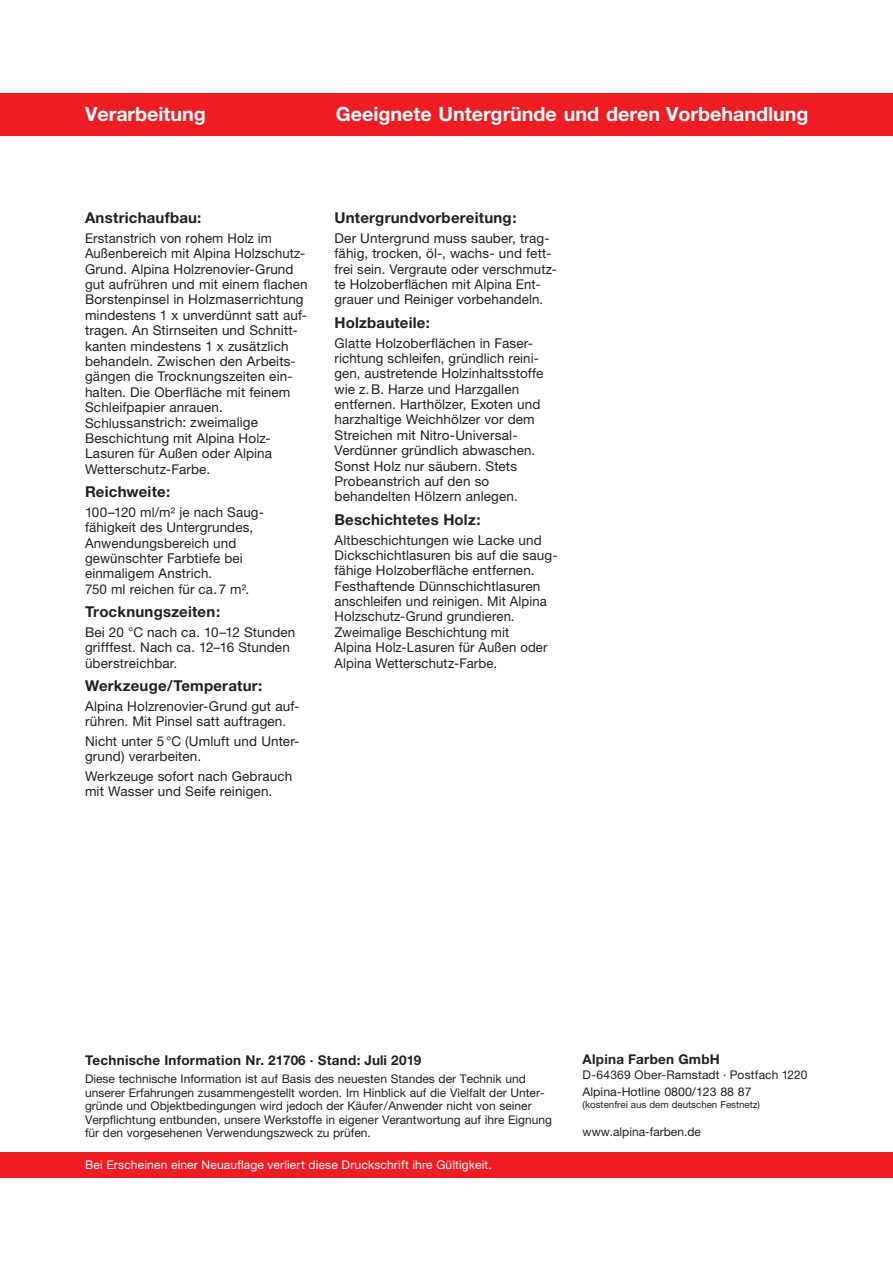
<style>
.page{position:relative;width:893px;height:1263px;background:#fff}
.page>*{position:absolute;margin:0;border:0;box-sizing:border-box;transform-origin:0 0}
.t1{font:700 19.65px "Helvetica Neue LT Std";color:#fff}
.t2{font:700 15px "Helvetica Neue LT Std";letter-spacing:.015em;color:#231f20}
.t3{font:13.5px/15.5px "Helvetica Neue LT Std";letter-spacing:.01em;color:#231f20}
.t4{font:700 13.5px "Helvetica Neue LT Std";letter-spacing:.02em;color:#231f20}
.t5{font:12px/13.5px "Helvetica Neue LT Std";color:#231f20}
.t6{font:12px "Helvetica Neue LT Std";letter-spacing:.015em;color:#fff}
.t7{font:9.75px "Helvetica Neue LT Std";color:#231f20}
</style>
<div class="page">
<div style="left:0;top:1152px;width:893px;height:26px;background:#ee1d23"></div>
<div style="left:0;top:94px;width:893px;height:42px;background:#ee1d23"></div>
<h1 class="t1" style="left:85px;top:102px;width:122px">Verarbeitung</h1>
<h1 class="t1" style="left:336px;top:102px;width:474px">Geeignete Untergründe und deren Vorbehandlung</h1>
<p class="t2" style="left:85px;top:209px;width:118px">Anstrichaufbau:</p>
<p class="t3" style="left:85px;top:230px;width:224px">Erstanstrich von rohem Holz im<br>Außenbereich mit Alpina Holzschutz-<br>Grund. Alpina Holzrenovier-Grund gut aufrühren und mit einem flachen<br>Borstenpinsel in Holzmaserrichtung mindestens 1 x unverdünnt satt auf&shy;tragen. An Stirnseiten und Schnitt&shy;kanten mindestens 1 x zusätzlich behandeln. Zwischen den Arbeits&shy;gängen die Trocknungszeiten ein&shy;halten. Die Oberfläche mit feinem<br>Schleifpapier anrauen.<br>Schlussanstrich: zweimalige<br>Beschichtung mit Alpina Holz-<br>Lasuren für Außen oder Alpina<br>Wetterschutz-Farbe.</p>
<p class="t2" style="left:85px;top:482px;width:87px">Reichweite:</p>
<p class="t3" style="left:85px;top:504px;width:180px">100–120 ml/m² je nach Saug&shy;fähigkeit des Untergrundes,<br>Anwendungsbereich und gewünschter Farbtiefe bei einmaligem Anstrich.<br>750 ml reichen für ca.7 m².</p>
<p class="t2" style="left:85px;top:602px;width:137px">Trocknungszeiten:</p>
<p class="t3" style="left:85px;top:624px;width:212px">Bei 20 °C nach ca. 10–12 Stunden grifffest. Nach ca. 12–16 Stunden überstreichbar.</p>
<p class="t2" style="left:85px;top:676px;width:179px">Werkzeuge/Temperatur:</p>
<p class="t3" style="left:85px;top:698px;width:216px">Alpina Holzrenovier-Grund gut auf&shy;rühren. Mit Pinsel satt auftragen.</p>
<p class="t3" style="left:85px;top:733px;width:215px">Nicht unter 5°C (Umluft und Unter&shy;grund) verarbeiten.</p>
<p class="t3" style="left:85px;top:768px;width:209px">Werkzeuge sofort nach Gebrauch mit Wasser und Seife reinigen.</p>
<p class="t2" style="left:334px;top:209px;width:184px">Untergrundvorbereitung:</p>
<p class="t3" style="left:334px;top:230px;width:224px">Der Untergrund muss sauber, trag&shy;fähig, trocken, öl-, wachs- und fett&shy;frei sein. Vergraute oder verschmutz&shy;te Holzoberflächen mit Alpina Ent&shy;grauer und Reiniger vorbehandeln.</p>
<p class="t2" style="left:334px;top:313px;width:97px">Holzbauteile:</p>
<p class="t3" style="left:334px;top:335px;width:210px">Glatte Holzoberflächen in Faser&shy;richtung schleifen, gründlich reini&shy;gen, austretende Holzinhaltsstoffe wie z.B. Harze und Harzgallen entfernen. Harthölzer, Exoten und harzhaltige Weichhölzer vor dem<br>Streichen mit Nitro-Universal-<br>Verdünner gründlich abwaschen.<br>Sonst Holz nur säubern. Stets<br>Probeanstrich auf den so behandelten Hölzern anlegen.</p>
<p class="t2" style="left:334px;top:510px;width:148px">Beschichtetes Holz:</p>
<p class="t3" style="left:334px;top:532px;width:223px">Altbeschichtungen wie Lacke und Dickschichtlasuren bis auf die saug&shy;fähige Holzoberfläche entfernen.<br>Festhaftende Dünnschichtlasuren anschleifen und reinigen. Mit Alpina Holzschutz-Grund grundieren.<br>Zweimalige Beschichtung mit<br>Alpina Holz-Lasuren für Außen oder Alpina Wetterschutz-Farbe.</p>
<p class="t4" style="left:85px;top:1052px;width:338px">Technische Information Nr. 21706 · Stand: Juli 2019</p>
<p class="t5" style="left:85px;top:1072px;width:468px">Diese technische Information ist auf Basis des neuesten Standes der Technik und unserer Erfahrungen zusammengestellt worden. Im Hinblick auf die Vielfalt der Unter&shy;gründe und Objektbedingungen wird jedoch der Käufer/Anwender nicht von seiner Verpflichtung entbunden, unsere Werkstoffe in eigener Verantwortung auf ihre Eignung für den vorgesehenen Verwendungszweck zu prüfen.</p>
<p class="t6" style="left:85px;top:1158px;width:408px">Bei Erscheinen einer Neuauflage verliert diese Druckschrift ihre Gültigkeit.</p>
<p class="t4" style="left:583px;top:1051px;width:139px">Alpina Farben GmbH</p>
<p class="t5" style="left:583px;top:1066px;width:226px;line-height:17px">D-64369 Ober-Ramstadt · Postfach 1220<br>Alpina-Hotline 0800/123 88 87</p>
<p class="t7" style="left:583px;top:1099px;width:179px">(kostenfrei aus dem deutschen Festnetz)</p>
<p class="t5" style="left:583px;top:1124px;width:120px">www.alpina-farben.de</p>
</div>
